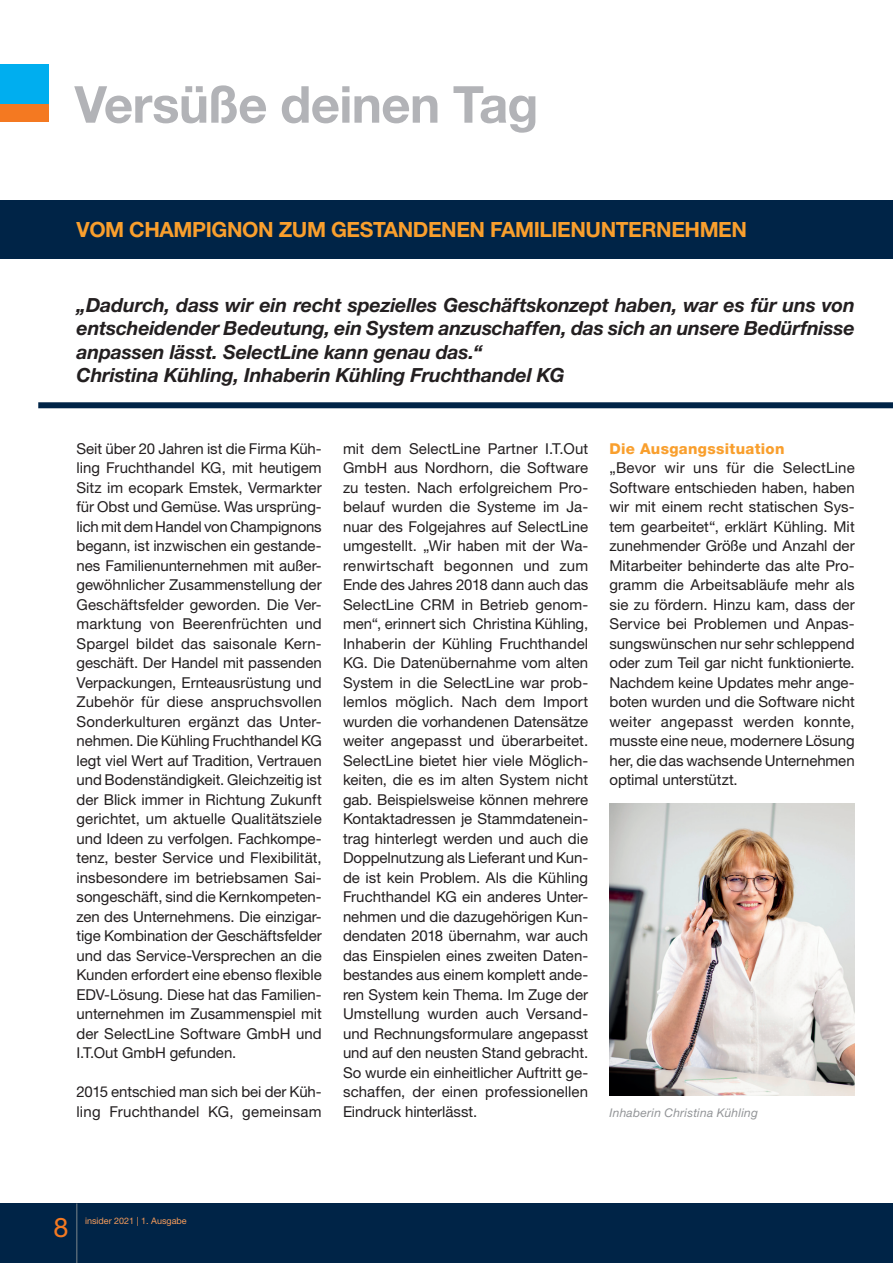
<style>
.page{position:relative;width:893px;height:1263px;background:#fff}
.page>*{position:absolute;margin:0;border:0;box-sizing:border-box;transform-origin:0 0}
.t1{font:700 51px "Helvetica Neue LT Pro";letter-spacing:-.015em;color:#b2b3b7}
.t2{font:27px "Helvetica Neue LT Pro";color:#f47921}
.t3{font:700 21px "Helvetica Neue LT Pro";letter-spacing:-.02em;color:#f99f2d}
.t4{font:italic 700 19.5px/23.4px "Helvetica Neue LT Pro";letter-spacing:-.01em;color:#231f20}
.t5{font:15px/19.5px "Helvetica Neue LT Pro";color:#231f20;text-align:justify}
.t6{font:800 15px "Helvetica Neue LT Pro";letter-spacing:.02em;color:#f99f2d}
.t7{font:italic 12px "Helvetica Neue LT Pro";letter-spacing:.02em;color:#939598}
.t8{font:9px "Helvetica Neue LT Pro";color:#f89d5b}
</style>
<div class="page">
<div style="left:0;top:200px;width:893px;height:59px;background:#002447"></div>
<div style="left:0;top:64px;width:49px;height:42px;background:#00aeef"></div>
<div style="left:0;top:104px;width:49px;height:18px;background:#f47921"></div>
<div style="left:38px;top:402px;width:855px;height:6px;background:#002447"></div>
<img style="left:609px;top:803px;width:246px;height:293px">
<div style="left:0;top:1203px;width:893px;height:60px;background:#002447"></div>
<hr style="left:77px;top:1203px;width:1px;height:60px;background:#7d878b">
<h1 class="t1" style="left:75px;top:73px;width:465px">Versüße deinen Tag</h1>
<h3 class="t3" style="left:77px;top:217px;width:672px">VOM CHAMPIGNON ZUM GESTANDENEN FAMILIENUNTERNEHMEN</h3>
<p class="t4" style="left:77px;top:293px;width:780px">„Dadurch, dass wir ein recht spezielles Geschäftskonzept haben, war es für uns von entscheidender Bedeutung, ein System anzuschaffen, das sich an unsere Bedürfnisse anpassen lässt. SelectLine kann genau das.“<br>Christina Kühling, Inhaberin Kühling Fruchthandel KG</p>
<p class="t5" style="left:77px;top:438px;width:247px">Seit über 20 Jahren ist die Firma Küh&shy;ling Fruchthandel KG, mit heutigem Sitz im ecopark Emstek, Vermarkter für Obst und Gemüse. Was ursprüng&shy;lich mit dem Handel von Champignons begann, ist inzwischen ein gestande&shy;nes Familienunternehmen mit außer&shy;gewöhnlicher Zusammenstellung der Geschäftsfelder geworden. Die Ver&shy;marktung von Beerenfrüchten und Spargel bildet das saisonale Kern&shy;geschäft. Der Handel mit passenden Verpackungen, Ernteausrüstung und Zubehör für diese anspruchsvollen Sonderkulturen ergänzt das Unter&shy;nehmen. Die Kühling Fruchthandel KG legt viel Wert auf Tradition, Vertrauen und Bodenständigkeit. Gleichzeitig ist der Blick immer in Richtung Zukunft gerichtet, um aktuelle Qualitätsziele und Ideen zu verfolgen. Fachkompe&shy;tenz, bester Service und Flexibilität, insbesondere im betriebsamen Sai&shy;songeschäft, sind die Kernkompeten&shy;zen des Unternehmens. Die einzigar&shy;tige Kombination der Geschäftsfelder und das Service-Versprechen an die Kunden erfordert eine ebenso flexible EDV-Lösung. Diese hat das Familien&shy;unternehmen im Zusammenspiel mit der SelectLine Software GmbH und I.T.Out GmbH gefunden.</p>
<p class="t5" style="left:77px;top:1082px;width:247px">2015 entschied man sich bei der Küh&shy;ling Fruchthandel KG, gemeinsam</p>
<p class="t5" style="left:343px;top:438px;width:247px">mit dem SelectLine Partner I.T.Out GmbH aus Nordhorn, die Software zu testen. Nach erfolgreichem Pro&shy;belauf wurden die Systeme im Ja&shy;nuar des Folgejahres auf SelectLine umgestellt. „Wir haben mit der Wa&shy;renwirtschaft begonnen und zum Ende des Jahres 2018 dann auch das SelectLine CRM in Betrieb genom&shy;men“, erinnert sich Christina Kühling, Inhaberin der Kühling Fruchthandel KG. Die Datenübernahme vom alten System in die SelectLine war prob&shy;lemlos möglich. Nach dem Import wurden die vorhandenen Datensätze weiter angepasst und überarbeitet.<br>SelectLine bietet hier viele Möglich&shy;keiten, die es im alten System nicht gab. Beispielsweise können mehrere Kontaktadressen je Stammdatenein&shy;trag hinterlegt werden und auch die Doppelnutzung als Lieferant und Kun&shy;de ist kein Problem. Als die Kühling Fruchthandel KG ein anderes Unter&shy;nehmen und die dazugehörigen Kun&shy;dendaten 2018 übernahm, war auch das Einspielen eines zweiten Daten&shy;bestandes aus einem komplett ande&shy;ren System kein Thema. Im Zuge der Umstellung wurden auch Versand&shy;und Rechnungsformulare angepasst und auf den neusten Stand gebracht.<br>So wurde ein einheitlicher Auftritt ge&shy;schaffen, der einen professionellen Eindruck hinterlässt.</p>
<p class="t6" style="left:609px;top:440px;width:176px">Die Ausgangssituation</p>
<p class="t5" style="left:609px;top:458px;width:247px">„Bevor wir uns für die SelectLine Software entschieden haben, haben wir mit einem recht statischen Sys&shy;tem gearbeitet“, erklärt Kühling. Mit zunehmender Größe und Anzahl der Mitarbeiter behinderte das alte Pro&shy;gramm die Arbeitsabläufe mehr als sie zu fördern. Hinzu kam, dass der Service bei Problemen und Anpas&shy;sungswünschen nur sehr schleppend oder zum Teil gar nicht funktionierte.<br>Nachdem keine Updates mehr ange&shy;boten wurden und die Software nicht weiter angepasst werden konnte, musste eine neue, modernere Lösung her, die das wachsende Unternehmen optimal unterstützt.</p>
<p class="t7" style="left:609px;top:1105px;width:150px">Inhaberin Christina Kühling</p>
<h2 class="t2" style="left:54px;top:1211px;width:17px">8</h2>
<p class="t8" style="left:85px;top:1215px;width:103px">insider 2021 | 1. Ausgabe</p>
</div>
